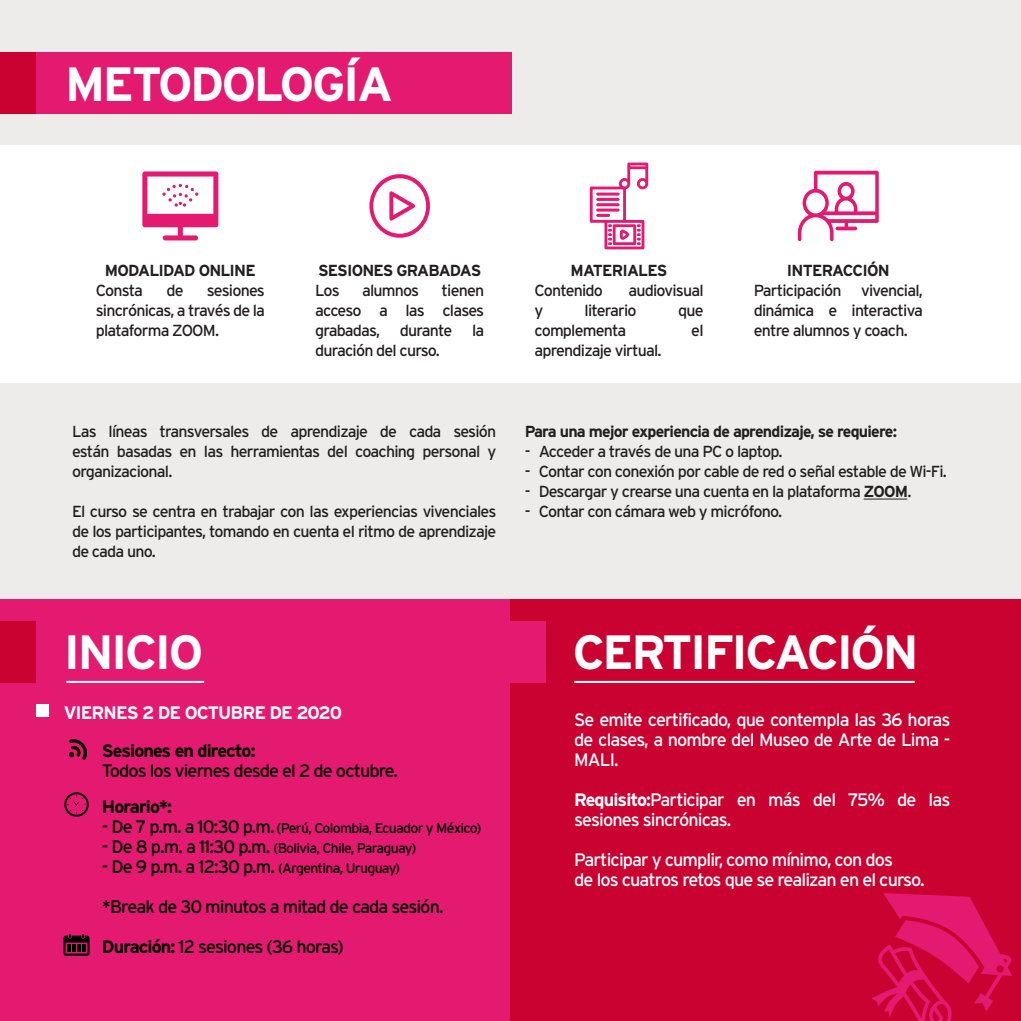
<style>
.page{position:relative;width:1021px;height:1021px;background:#fff}
.page>*{position:absolute;margin:0;border:0;box-sizing:border-box;transform-origin:0 0}
.t1{font:700 48px "Interstate";letter-spacing:-.05em;color:#fff}
.t2{font:18px/20px "Interstate";letter-spacing:-.05em;color:#fff;text-align:justify}
.t3{font:18px "Interstate";letter-spacing:-.05em;color:#000001}
.t4{font:700 18px "Interstate";letter-spacing:-.05em;color:#000001}
.t5{font:700 18px "Interstate";letter-spacing:-.05em;color:#fff}
.t6{font:16px/20px "Interstate";letter-spacing:-.05em;color:#231f20;text-align:justify}
.t7{font:700 16px "Interstate";letter-spacing:-.05em;color:#231f20}
.t8{font:14px "Interstate";letter-spacing:-.05em;color:#000001}
.s1{font-weight:700}
.s2{font-size:18px}
</style>
<div class="page">
<div style="left:0;top:0;width:1020px;height:1020px;background:#eeeceb"></div>
<div style="left:0;top:600px;width:1020px;height:420px;background:#e31a70"></div>
<div style="left:510px;top:600px;width:510px;height:420px;background:#ca0231"></div>
<svg style="left:871px;top:893px;width:141px;height:127px"></svg>
<div style="left:0;top:146px;width:1020px;height:237px;background:#fff"></div>
<hr style="left:863px;top:498px;width:44px;height:1px;background:#231f20">
<svg style="left:797px;top:171px;width:81px;height:70px"></svg>
<svg style="left:369px;top:174px;width:61px;height:64px"></svg>
<svg style="left:589px;top:162px;width:59px;height:87px"></svg>
<svg style="left:596px;top:192px;width:23px;height:4px"></svg>
<hr style="left:596px;top:198px;width:23px;height:3px;background:#e31a70;border-radius:2px">
<hr style="left:596px;top:203px;width:23px;height:3px;background:#e31a70;border-radius:2px">
<hr style="left:596px;top:208px;width:23px;height:3px;background:#e31a70;border-radius:2px">
<hr style="left:596px;top:214px;width:14px;height:3px;background:#e31a70;border-radius:2px">
<svg style="left:142px;top:171px;width:76px;height:69px"></svg>
<hr style="left:66px;top:681px;width:138px;height:2px;background:#fff">
<hr style="left:574px;top:681px;width:340px;height:2px;background:#fff">
<div style="left:37px;top:704px;width:12px;height:12px;background:#fff"></div>
<div style="left:0;top:53px;width:511px;height:61px;background:#e31a70"></div>
<div style="left:0;top:53px;width:36px;height:61px;background:#ca0231"></div>
<div style="left:0;top:621px;width:36px;height:62px;background:#ca0231"></div>
<div style="left:509px;top:621px;width:36px;height:62px;background:#e31a70"></div>
<svg style="left:63px;top:934px;width:27px;height:21px"></svg>
<svg style="left:64px;top:792px;width:25px;height:24px"></svg>
<svg style="left:69px;top:739px;width:18px;height:21px"></svg>
<p class="t1" style="left:65px;top:57px;width:329px">METODOLOGÍA</p>
<p class="t7" style="left:105px;top:262px;width:152px">MODALIDAD ONLINE</p>
<p class="t6" style="left:96px;top:280px;width:49px">Consta</p>
<p class="t6" style="left:166px;top:280px;width:19px">de</p>
<p class="t6" style="left:96px;top:280px;width:171px;text-indent:111px">sesiones sincrónicas, a través de la plataforma ZOOM.</p>
<p class="t7" style="left:318px;top:262px;width:165px">SESIONES GRABADAS</p>
<p class="t6" style="left:315px;top:280px;width:26px">Los</p>
<p class="t6" style="left:362px;top:280px;width:59px">alumnos</p>
<p class="t6" style="left:315px;top:280px;width:171px;text-indent:126px">tienen acceso a las clases grabadas, durante la duración del curso.</p>
<p class="t6" style="left:72px;top:421px;width:426px">Las líneas transversales de aprendizaje de cada sesión están basadas en las herramientas del coaching personal y organizacional.</p>
<p class="t6" style="left:72px;top:501px;width:426px">El curso se centra en trabajar con las experiencias vivenciales de los participantes, tomando en cuenta el ritmo de aprendizaje de cada uno.</p>
<p class="t7" style="left:570px;top:262px;width:98px">MATERIALES</p>
<p class="t6" style="left:534px;top:280px;width:70px">Contenido</p>
<p class="t6" style="left:628px;top:280px;width:77px">audiovisual</p>
<p class="t6" style="left:534px;top:300px;width:10px">y</p>
<p class="t6" style="left:584px;top:300px;width:54px">literario</p>
<p class="t6" style="left:678px;top:300px;width:27px">que</p>
<p class="t6" style="left:534px;top:320px;width:93px">complementa</p>
<p class="t6" style="left:691px;top:320px;width:14px">el</p>
<p class="t6" style="left:534px;top:340px;width:129px">aprendizaje virtual.</p>
<p class="t7" style="left:787px;top:262px;width:104px">INTERACCIÓN</p>
<p class="t6" style="left:753px;top:280px;width:171px">Participación vivencial, dinámica e interactiva entre alumnos y coach.</p>
<p class="t7" style="left:524px;top:422px;width:374px">Para una mejor experiencia de aprendizaje, se requiere:</p>
<p class="t6" style="left:524px;top:441px;width:259px">- Acceder a través de una PC o laptop.</p>
<p class="t6" style="left:524px;top:461px;width:424px">- Contar con conexión por cable de red o señal estable de Wi-Fi.</p>
<p class="t6" style="left:524px;top:481px;width:388px">- Descargar y crearse una cuenta en la plataforma <span class="s1">ZOOM</span>.</p>
<p class="t6" style="left:524px;top:501px;width:259px">- Contar con cámara web y micrófono.</p>
<p class="t1" style="left:64px;top:625px;width:141px">INICIO</p>
<p class="t1" style="left:573px;top:625px;width:347px">CERTIFICACIÓN</p>
<p class="t5" style="left:64px;top:702px;width:280px">VIERNES 2 DE OCTUBRE DE 2020</p>
<p class="t4" style="left:102px;top:740px;width:155px">Sesiones en directo:</p>
<p class="t3" style="left:102px;top:760px;width:298px">Todos los viernes desde el 2 de octubre.</p>
<p class="t4" style="left:102px;top:796px;width:72px">Horario*:</p>
<p class="t8" style="left:102px;top:820px;width:381px"><span class="s2">- De 7 p.m. a 10:30 p.m.</span> (Perú, Colombia, Ecuador y México)</p>
<p class="t8" style="left:102px;top:840px;width:316px"><span class="s2">- De 8 p.m. a 11:30 p.m.</span> (Bolivia, Chile, Paraguay)</p>
<p class="t8" style="left:102px;top:860px;width:300px"><span class="s2">- De 9 p.m. a 12:30 p.m.</span> (Argentina, Uruguay)</p>
<p class="t3" style="left:102px;top:896px;width:343px">*Break de 30 minutos a mitad de cada sesión.</p>
<p class="t3" style="left:102px;top:936px;width:243px"><span class="s1">Duración:</span> 12 sesiones (36 horas)</p>
<p class="t2" style="left:574px;top:709px;width:377px">Se emite certificado, que contempla las 36 horas de clases, a nombre del Museo de Arte de Lima - MALI.</p>
<p class="t2" style="left:574px;top:789px;width:377px"><span class="s1">Requisito:</span>Participar en más del 75% de las sesiones sincrónicas.</p>
<p class="t2" style="left:574px;top:849px;width:320px">Participar y cumplir, como mínimo, con dos</p>
<p class="t2" style="left:574px;top:869px;width:352px">de los cuatros retos que se realizan en el curso.</p>
</div>
